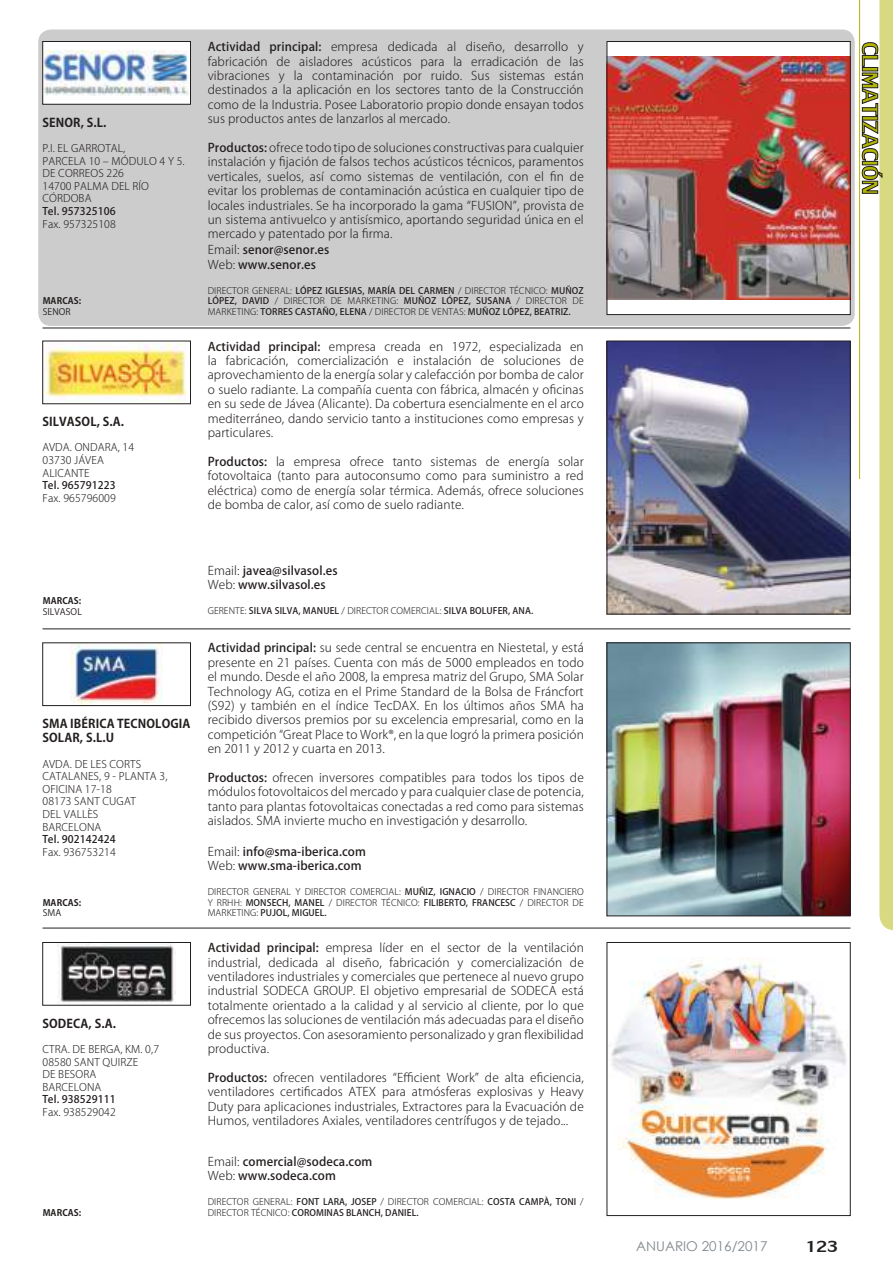
<style>
.page{position:relative;width:893px;height:1263px;background:#fff}
.page>*{position:absolute;margin:0;border:0;box-sizing:border-box;transform-origin:0 0}
.t1{font:24px "Lily UPC";color:#241f1f}
.t2{font:13.5px "Century Gothic";color:#80878d}
.t3{font:300 12px/14.4px "Koz Go Pro";letter-spacing:.01em;color:#241f1f;text-align:justify}
.t4{font:500 12px/14.4px "Koz Go Pro";letter-spacing:.01em;color:#241f1f}
.t5{font:700 12px/14.4px "Koz Go Pro";letter-spacing:.01em;color:#241f1f}
.t6{font:300 10.5px/12.6px "Koz Go Pro";letter-spacing:.01em;color:#241f1f}
.t7{font:500 10.5px "Koz Go Pro";letter-spacing:.01em;color:#241f1f}
.t8{font:500 9px/10.5px "Koz Go Pro";letter-spacing:.01em;color:#241f1f;text-align:justify}
.t9{font:300 9px/10.5px "Koz Go Pro";letter-spacing:.01em;color:#241f1f;text-align:justify}
.t10{font:700 9px "Koz Go Pro";letter-spacing:.01em;color:#241f1f}
.t11{font:9px "Koz Go Pro";letter-spacing:.01em;color:#241f1f}
.s1{font-weight:500}
.s2{font-weight:300}
</style>
<div class="page">
<svg style="left:862px;top:0;width:31px;height:930px"></svg>
<hr style="left:859px;top:0;width:1px;height:479px;background:#b0b503">
<div style="left:38px;top:29px;width:817px;height:297px;background:#cccccd;border-radius:13px"></div>
<hr style="left:43px;top:628px;width:807px;height:1px;background:#241f1f">
<hr style="left:43px;top:328px;width:807px;height:1px;background:#241f1f">
<div style="left:607px;top:42px;width:243px;height:273px;background:#fff"></div>
<img style="left:609px;top:56px;width:239px;height:244px">
<div style="left:607px;top:41px;width:243px;height:274px;border:1px solid #241f1f"></div>
<div style="left:43px;top:42px;width:147px;height:62px;background:#fff"></div>
<img style="left:45px;top:51px;width:143px;height:44px">
<div style="left:43px;top:41px;width:148px;height:63px;border:1px solid #241f1f"></div>
<img style="left:609px;top:343px;width:239px;height:269px">
<div style="left:607px;top:341px;width:243px;height:273px;border:1px solid #241f1f"></div>
<img style="left:45px;top:343px;width:143px;height:59px">
<div style="left:43px;top:341px;width:148px;height:63px;border:1px solid #241f1f"></div>
<hr style="left:43px;top:928px;width:807px;height:1px;background:#241f1f">
<img style="left:609px;top:645px;width:239px;height:269px">
<div style="left:607px;top:643px;width:243px;height:273px;border:1px solid #241f1f"></div>
<img style="left:71px;top:645px;width:92px;height:59px">
<div style="left:43px;top:643px;width:148px;height:63px;border:1px solid #241f1f"></div>
<img style="left:611px;top:957px;width:236px;height:243px">
<div style="left:607px;top:942px;width:243px;height:274px;border:1px solid #241f1f"></div>
<img style="left:58px;top:944px;width:118px;height:59px">
<div style="left:43px;top:942px;width:148px;height:63px;border:1px solid #241f1f"></div>
<p class="t5" style="left:43px;top:116px;width:66px">SENOR, S.L.</p>
<p class="t6" style="left:43px;top:142px;width:144px">P.I. EL GARROTAL,<br>PARCELA 10 – MÓDULO 4 Y 5.<br>DE CORREOS 226<br>14700 PALMA DEL RÍO<br>CÓRDOBA</p>
<p class="t7" style="left:43px;top:204px;width:75px">Tel. 957325106</p>
<p class="t6" style="left:43px;top:217px;width:75px">Fax. 957325108</p>
<p class="t10" style="left:43px;top:295px;width:40px">MARCAS:</p>
<p class="t11" style="left:43px;top:306px;width:29px">SENOR</p>
<p class="t5" style="left:43px;top:415px;width:83px">SILVASOL, S.A.</p>
<p class="t6" style="left:43px;top:441px;width:93px">AVDA. ONDARA, 14<br>03730 JÁVEA<br>ALICANTE</p>
<p class="t7" style="left:43px;top:479px;width:75px">Tel. 965791223</p>
<p class="t6" style="left:43px;top:492px;width:75px">Fax. 965796009</p>
<p class="t10" style="left:43px;top:595px;width:40px">MARCAS:</p>
<p class="t11" style="left:43px;top:605px;width:41px">SILVASOL</p>
<p class="t3" style="left:208px;top:40px;width:378px"><span class="s1">Actividad principal:</span> empresa dedicada al diseño, desarrollo y fabricación de aisladores acústicos para la erradicación de las vibraciones y la contaminación por ruido. Sus sistemas están destinados a la aplicación en los sectores tanto de la Construcción como de la Industria. Posee Laboratorio propio donde ensayan todos sus productos antes de lanzarlos al mercado.</p>
<p class="t3" style="left:208px;top:140px;width:378px"><span class="s1">Productos:</span> ofrece todo tipo de soluciones constructivas para cualquier instalación y 昀椀jación de falsos techos acústicos técnicos, paramentos verticales, suelos, así como sistemas de ventilación, con el 昀椀n de evitar los problemas de contaminación acústica en cualquier tipo de locales industriales. Se ha incorporado la gama “FUSION”, provista de un sistema antivuelco y antisísmico, aportando seguridad única en el mercado y patentado por la 昀椀rma.</p>
<p class="t4" style="left:208px;top:243px;width:123px"><span class="s2">Email:</span> senor@senor.es<br><span class="s2">Web:</span> www.senor.es</p>
<p class="t8" style="left:208px;top:286px;width:378px"><span class="s2">DIRECTOR GENERAL:</span> LÓPEZ IGLESIAS, MARÍA DEL CARMEN <span class="s2">/ DIRECTOR TÉCNICO:</span> MUÑOZ LÓPEZ, DAVID <span class="s2">/ DIRECTOR DE MARKETING:</span> MUÑOZ LÓPEZ, SUSANA <span class="s2">/ DIRECTOR DE MARKETING:</span> TORRES CASTAÑO, ELENA <span class="s2">/ DIRECTOR DE VENTAS:</span> MUÑOZ LÓPEZ, BEATRIZ.</p>
<p class="t3" style="left:208px;top:339px;width:378px"><span class="s1">Actividad principal:</span> empresa creada en 1972, especializada en la fabricación, comercialización e instalación de soluciones de aprovechamiento de la energía solar y calefacción por bomba de calor o suelo radiante. La compañía cuenta con fábrica, almacén y o昀椀cinas en su sede de Jávea (Alicante). Da cobertura esencialmente en el arco mediterráneo, dando servicio tanto a instituciones como empresas y particulares.</p>
<p class="t3" style="left:208px;top:454px;width:378px"><span class="s1">Productos:</span> la empresa ofrece tanto sistemas de energía solar fotovoltaica (tanto para autoconsumo como para suministro a red eléctrica) como de energía solar térmica. Además, ofrece soluciones de bomba de calor, así como de suelo radiante.</p>
<p class="t4" style="left:208px;top:564px;width:131px"><span class="s2">Email:</span> javea@silvasol.es<br><span class="s2">Web:</span> www.silvasol.es</p>
<p class="t8" style="left:208px;top:606px;width:327px"><span class="s2">GERENTE:</span> SILVA SILVA, MANUEL <span class="s2">/ DIRECTOR COMERCIAL:</span> SILVA BOLUFER, ANA.</p>
<p class="t3" style="left:208px;top:641px;width:378px"><span class="s1">Actividad principal:</span> su sede central se encuentra en Niestetal, y está presente en 21 países. Cuenta con más de 5000 empleados en todo el mundo. Desde el año 2008, la empresa matriz del Grupo, SMA Solar Technology AG, cotiza en el Prime Standard de la Bolsa de Fráncfort (S92) y también en el índice TecDAX. En los últimos años SMA ha recibido diversos premios por su excelencia empresarial, como en la competición “Great Place to Work®, en la que logró la primera posición en 2011 y 2012 y cuarta en 2013.</p>
<p class="t3" style="left:208px;top:770px;width:378px"><span class="s1">Productos:</span> ofrecen inversores compatibles para todos los tipos de módulos fotovoltaicos del mercado y para cualquier clase de potencia, tanto para plantas fotovoltaicas conectadas a red como para sistemas aislados. SMA invierte mucho en investigación y desarrollo.</p>
<p class="t5" style="left:43px;top:717px;width:149px">SMA IBÉRICA TECNOLOGIA<br>SOLAR, S.L.U</p>
<p class="t6" style="left:43px;top:758px;width:126px">AVDA. DE LES CORTS<br>CATALANES, 9 - PLANTA 3,<br>OFICINA 17-18<br>08173 SANT CUGAT<br>DEL VALLÈS<br>BARCELONA</p>
<p class="t7" style="left:43px;top:833px;width:75px">Tel. 902142424</p>
<p class="t6" style="left:43px;top:846px;width:75px">Fax. 936753214</p>
<p class="t4" style="left:208px;top:845px;width:160px"><span class="s2">Email:</span> info@sma-iberica.com<br><span class="s2">Web:</span> www.sma-iberica.com</p>
<p class="t9" style="left:208px;top:886px;width:378px">DIRECTOR GENERAL Y DIRECTOR COMERCIAL: <span class="s1">MUÑIZ, IGNACIO</span> / DIRECTOR FINANCIERO Y RRHH: <span class="s1">MONSECH, MANEL</span> / DIRECTOR TÉCNICO: <span class="s1">FILIBERTO, FRANCESC</span> / DIRECTOR DE MARKETING: <span class="s1">PUJOL, MIGUEL.</span></p>
<p class="t10" style="left:43px;top:896px;width:40px">MARCAS:</p>
<p class="t11" style="left:43px;top:907px;width:20px">SMA</p>
<p class="t5" style="left:43px;top:1017px;width:75px">SODECA, S.A.</p>
<p class="t6" style="left:43px;top:1043px;width:118px">CTRA. DE BERGA, KM. 0,7<br>08580 SANT QUIRZE<br>DE BESORA<br>BARCELONA</p>
<p class="t7" style="left:43px;top:1093px;width:75px">Tel. 938529111</p>
<p class="t6" style="left:43px;top:1106px;width:75px">Fax. 938529042</p>
<p class="t3" style="left:208px;top:940px;width:378px"><span class="s1">Actividad principal:</span> empresa líder en el sector de la ventilación industrial, dedicada al diseño, fabricación y comercialización de ventiladores industriales y comerciales que pertenece al nuevo grupo industrial SODECA GROUP. El objetivo empresarial de SODECA está totalmente orientado a la calidad y al servicio al cliente, por lo que ofrecemos las soluciones de ventilación más adecuadas para el diseño de sus proyectos. Con asesoramiento personalizado y gran 昀氀exibilidad productiva.</p>
<p class="t3" style="left:208px;top:1070px;width:378px"><span class="s1">Productos:</span> ofrecen ventiladores “E昀케cient Work” de alta e昀椀ciencia, ventiladores certi昀椀cados ATEX para atmósferas explosivas y Heavy Duty para aplicaciones industriales, Extractores para la Evacuación de Humos, ventiladores Axiales, ventiladores centrífugos y de tejado...</p>
<p class="t4" style="left:208px;top:1155px;width:166px"><span class="s2">Email:</span> comercial@sodeca.com<br><span class="s2">Web:</span> www.sodeca.com</p>
<p class="t9" style="left:208px;top:1197px;width:378px">DIRECTOR GENERAL: <span class="s1">FONT LARA, JOSEP</span> / DIRECTOR COMERCIAL: <span class="s1">COSTA CAMPÀ, TONI</span> /</p>
<p class="t10" style="left:43px;top:1207px;width:40px">MARCAS:</p>
<p class="t8" style="left:208px;top:1208px;width:212px"><span class="s2">DIRECTOR TÉCNICO:</span> COROMINAS BLANCH, DANIEL.</p>
<p class="t2" style="left:636px;top:1241px;width:133px">ANUARIO 2016/2017</p>
<h1 class="t1" style="left:806px;top:1229px;width:34px">123</h1>
</div>
